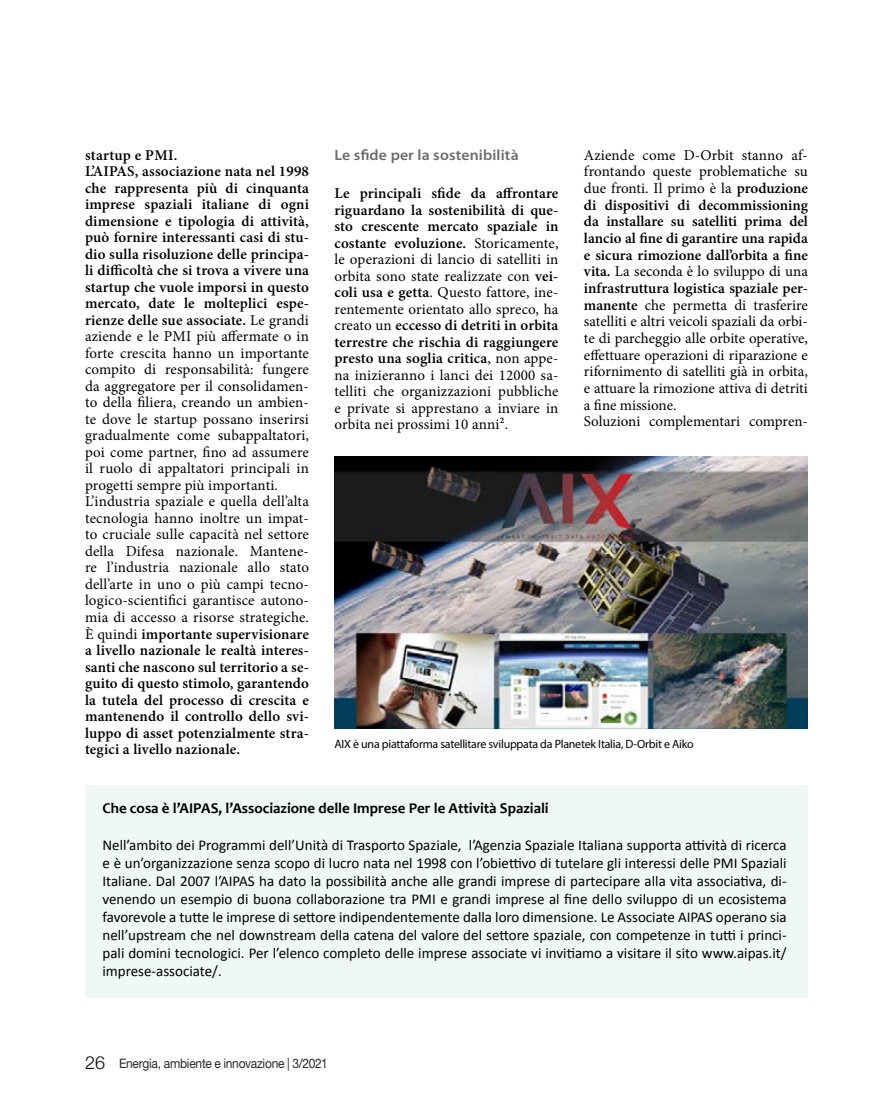
<style>
.page{position:relative;width:893px;height:1106px;background:#fff}
.page>*{position:absolute;margin:0;border:0;box-sizing:border-box;transform-origin:0 0}
.t1{font:300 18px "Helvetica Neue";color:#000}
._3_col_base_ok{font:15px/16.5px "Minion Pro";color:#000;text-align:justify}
.t2{font:15px/18px "Calibri";color:#000;text-align:justify}
.t3{font:700 15px "Candara";color:#000}
._3c_titolo_par_ok{font:600 15px "Myriad Pro";letter-spacing:.01em;color:#6d6c6c;scale:1.05 1}
._3_col_base_ok-2{font:600 15px "Minion Pro";letter-spacing:.02em;color:#000}
.t4{font:13.05px "Helvetica Neue LT Std";letter-spacing:-.02em;color:#282827;scale:.92 1}
.Body_Text___Table{font:12px "Myriad Pro";letter-spacing:-.02em;color:#000}
.s1{font-weight:600}
</style>
<div class="page">
<div style="left:85px;top:784px;width:723px;height:213px;background:#eff7f7"></div>
<img style="left:334px;top:456px;width:474px;height:272px">
<p class="_3_col_base_ok-2" style="left:85px;top:145px;width:94px">startup e PMI.</p>
<p class="_3_col_base_ok" style="left:85px;top:163px;width:225px"><span class="s1">L’AIPAS, associazione nata nel 1998 che rappresenta più di cinquanta imprese spaziali italiane di ogni dimensione e tipologia di attività, può fornire interessanti casi di stu&shy;dio sulla risoluzione delle principa&shy;li difficoltà che si trova a vivere una startup che vuole imporsi in questo mercato, date le molteplici espe&shy;rienze delle sue associate.</span> Le grandi aziende e le PMI più affermate o in forte crescita hanno un importante compito di responsabilità: fungere da aggregatore per il consolidamen&shy;to della filiera, creando un ambien&shy;te dove le startup possano inserirsi gradualmente come subappaltatori, poi come partner, fino ad assumere il ruolo di appaltatori principali in progetti sempre più importanti.</p>
<p class="_3_col_base_ok" style="left:85px;top:493px;width:225px">L’industria spaziale e quella dell’alta tecnologia hanno inoltre un impat&shy;to cruciale sulle capacità nel settore della Difesa nazionale. Mantene&shy;re l’industria nazionale allo stato dell’arte in uno o più campi tecno&shy;logico-scientifici garantisce autono&shy;mia di accesso a risorse strategiche.<br>È quindi <span class="s1">importante supervisionare a livello nazionale le realtà interes&shy;santi che nascono sul territorio a se&shy;guito di questo stimolo, garantendo la tutela del processo di crescita e mantenendo il controllo dello svi&shy;luppo di asset potenzialmente stra&shy;tegici a livello nazionale.</span></p>
<p class="_3c_titolo_par_ok" style="left:334px;top:145px;width:177px">Le sfide per la sostenibilità</p>
<p class="_3_col_base_ok" style="left:334px;top:185px;width:225px"><span class="s1">Le principali sfide da affrontare riguardano la sostenibilità di que&shy;sto crescente mercato spaziale in costante evoluzione.</span> Storicamente, le operazioni di lancio di satelliti in orbita sono state realizzate con <span class="s1">vei&shy;coli usa e getta</span>. Questo fattore, ine&shy;rentemente orientato allo spreco, ha creato un <span class="s1">eccesso di detriti in orbita terrestre che rischia di raggiungere presto una soglia critica</span>, non appe&shy;na inizieranno i lanci dei 12000 sa&shy;telliti che organizzazioni pubbliche e private si apprestano a inviare in orbita nei prossimi 10 anni2.</p>
<p class="_3_col_base_ok" style="left:584px;top:147px;width:225px">Aziende come D-Orbit stanno af&shy;frontando queste problematiche su due fronti. Il primo è la <span class="s1">produzione di dispositivi di decommissioning da installare su satelliti prima del lancio al fine di garantire una rapida e sicura rimozione dall’orbita a fine vita.</span> La seconda è lo sviluppo di una <span class="s1">infrastruttura logistica spaziale per&shy;manente</span> che permetta di trasferire satelliti e altri veicoli spaziali da orbi&shy;te di parcheggio alle orbite operative, effettuare operazioni di riparazione e rifornimento di satelliti già in orbita, e attuare la rimozione attiva di detriti a fine missione.</p>
<p class="_3_col_base_ok" style="left:584px;top:413px;width:225px">Soluzioni complementari compren-</p>
<p class="Body_Text___Table" style="left:334px;top:737px;width:361px">AIX è una piattaforma satellitare sviluppata da Planetek Italia, D-Orbit e Aiko</p>
<p class="t3" style="left:103px;top:798px;width:448px">Che cosa è l’AIPAS, l’Associazione delle Imprese Per le Attività Spaziali</p>
<p class="t2" style="left:103px;top:836px;width:686px">Nell’ambito dei Programmi dell’Unità di Trasporto Spaziale, l’Agenzia Spaziale Italiana supporta attività di ricerca e è un’organizzazione senza scopo di lucro nata nel 1998 con l’obiettivo di tutelare gli interessi delle PMI Spaziali Italiane. Dal 2007 l’AIPAS ha dato la possibilità anche alle grandi imprese di partecipare alla vita associativa, di&shy;venendo un esempio di buona collaborazione tra PMI e grandi imprese al fine dello sviluppo di un ecosistema favorevole a tutte le imprese di settore indipendentemente dalla loro dimensione. Le Associate AIPAS operano sia nell’upstream che nel downstream della catena del valore del settore spaziale, con competenze in tutti i princi&shy;pali domini tecnologici. Per l’elenco completo delle imprese associate vi invitiamo a visitare il sito www.aipas.it/ imprese-associate/.</p>
<p class="t1" style="left:85px;top:1047px;width:21px">26</p>
<p class="t4" style="left:119px;top:1056px;width:229px">Energia, ambiente e innovazione | 3/2021</p>
</div>
